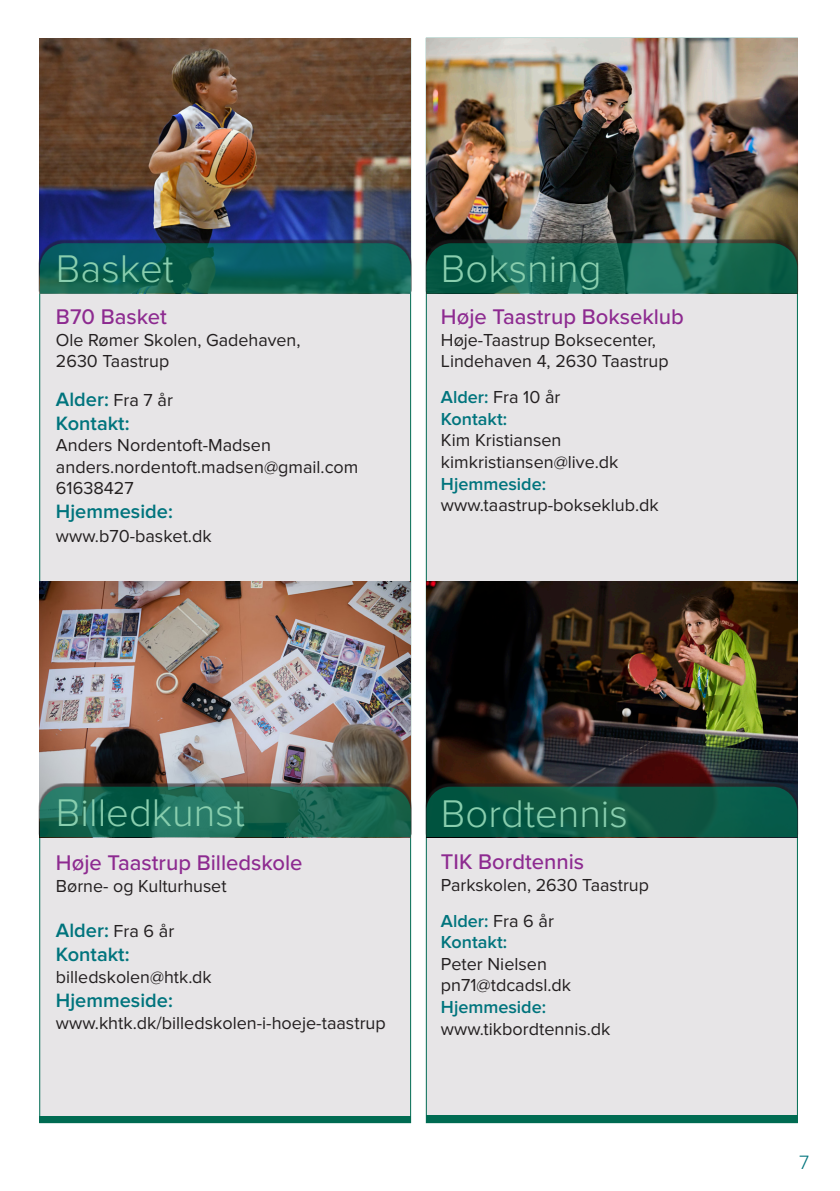
<style>
.page{position:relative;width:840px;height:1191px;background:#fff}
.page>*{position:absolute;margin:0;border:0;box-sizing:border-box;transform-origin:0 0}
.t1{font:300 40px "Proxima Nova";color:#89ceae}
.t2{font:500 22px "Proxima Nova";color:#8d2a90}
.t3{font:600 20px "Proxima Nova";color:#00747d}
.t4{font:300 20px "Proxima Nova";color:#00747d}
.t5{font:18px "Proxima Nova";color:#231f20}
.t6{font:600 18px "Proxima Nova";color:#00747d}
.s1{font-weight:400;font-size:18px;color:#231f20}
.s2{font-weight:600;color:#00747d}
.s3{font-weight:400;color:#231f20}
</style>
<div class="page">
<div style="left:39px;top:38px;width:371px;height:1084px;background:#e7e5e7;border:1px solid #006b52"></div>
<div style="left:426px;top:38px;width:371px;height:1084px;background:#e7e5e7;border:1px solid #006b52"></div>
<img style="left:40px;top:38px;width:370px;height:201px">
<img style="left:426px;top:38px;width:371px;height:201px">
<img style="left:40px;top:582px;width:370px;height:201px">
<img style="left:426px;top:582px;width:371px;height:201px">
<div style="left:38px;top:239px;width:373px;height:53px;background:#231f20;opacity:.75"></div>
<svg style="left:40px;top:243px;width:370px;height:51px"></svg>
<div style="left:425px;top:239px;width:373px;height:53px;background:#231f20;opacity:.75"></div>
<svg style="left:426px;top:243px;width:371px;height:51px"></svg>
<div style="left:38px;top:783px;width:373px;height:52px;background:#231f20;opacity:.75"></div>
<svg style="left:40px;top:786px;width:370px;height:51px"></svg>
<div style="left:425px;top:783px;width:373px;height:52px;background:#231f20;opacity:.75"></div>
<svg style="left:426px;top:786px;width:371px;height:51px"></svg>
<div style="left:40px;top:1115px;width:370px;height:7px;background:#006b52"></div>
<div style="left:426px;top:1115px;width:371px;height:7px;background:#006b52"></div>
<p class="t1" style="left:56px;top:246px;width:119px">Basket</p>
<p class="t2" style="left:56px;top:300px;width:112px">B70 Basket</p>
<p class="t5" style="left:56px;top:329px;width:246px">Ole Rømer Skolen, Gadehaven,</p>
<p class="t5" style="left:56px;top:351px;width:115px">2630 Taastrup</p>
<p class="t3" style="left:56px;top:387px;width:118px">Alder: <span class="s1">Fra 7 år</span></p>
<p class="t3" style="left:56px;top:411px;width:75px">Kontakt:</p>
<p class="t5" style="left:56px;top:435px;width:216px">Anders Nordentoft-Madsen</p>
<p class="t5" style="left:56px;top:456px;width:304px">anders.nordentoft.madsen@gmail.com</p>
<p class="t5" style="left:56px;top:478px;width:79px">61638427</p>
<p class="t3" style="left:56px;top:500px;width:118px">Hjemmeside:</p>
<p class="t5" style="left:56px;top:526px;width:157px">www.b70-basket.dk</p>
<p class="t1" style="left:441px;top:246px;width:162px">Boksning</p>
<p class="t2" style="left:441px;top:300px;width:244px">Høje Taastrup Bokseklub</p>
<p class="t5" style="left:441px;top:329px;width:216px">Høje-Taastrup Boksecenter,</p>
<p class="t5" style="left:441px;top:351px;width:229px">Lindehaven 4, 2630 Taastrup</p>
<p class="t5" style="left:441px;top:387px;width:121px"><span class="s2">Alder:</span> Fra 10 år</p>
<p class="t6" style="left:441px;top:408px;width:68px">Kontakt:</p>
<p class="t5" style="left:441px;top:430px;width:122px">Kim Kristiansen</p>
<p class="t5" style="left:441px;top:451px;width:179px">kimkristiansen@live.dk</p>
<p class="t6" style="left:441px;top:473px;width:107px">Hjemmeside:</p>
<p class="t5" style="left:441px;top:495px;width:219px">www.taastrup-bokseklub.dk</p>
<p class="t1" style="left:56px;top:789px;width:190px">Billedkunst</p>
<p class="t2" style="left:56px;top:846px;width:248px">Høje Taastrup Billedskole</p>
<p class="t5" style="left:56px;top:875px;width:172px">Børne- og Kulturhuset</p>
<p class="t3" style="left:56px;top:919px;width:120px">Alder: <span class="s1">Fra 6 år</span></p>
<p class="t3" style="left:56px;top:943px;width:75px">Kontakt:</p>
<p class="t5" style="left:56px;top:966px;width:157px">billedskolen@htk.dk</p>
<p class="t3" style="left:56px;top:988px;width:118px">Hjemmeside:</p>
<p class="t5" style="left:56px;top:1012px;width:331px">www.khtk.dk/billedskolen-i-hoeje-taastrup</p>
<p class="t1" style="left:441px;top:791px;width:188px">Bordtennis</p>
<p class="t2" style="left:441px;top:845px;width:145px">TIK Bordtennis</p>
<p class="t5" style="left:441px;top:874px;width:209px">Parkskolen, 2630 Taastrup</p>
<p class="t6" style="left:441px;top:910px;width:114px">Alder: <span class="s3">Fra 6 år</span></p>
<p class="t6" style="left:441px;top:931px;width:68px">Kontakt:</p>
<p class="t5" style="left:441px;top:953px;width:107px">Peter Nielsen</p>
<p class="t5" style="left:441px;top:975px;width:132px">pn71@tdcadsl.dk</p>
<p class="t6" style="left:441px;top:996px;width:107px">Hjemmeside:</p>
<p class="t5" style="left:441px;top:1018px;width:171px">www.tikbordtennis.dk</p>
<p class="t4" style="left:798px;top:1150px;width:12px">7</p>
</div>
